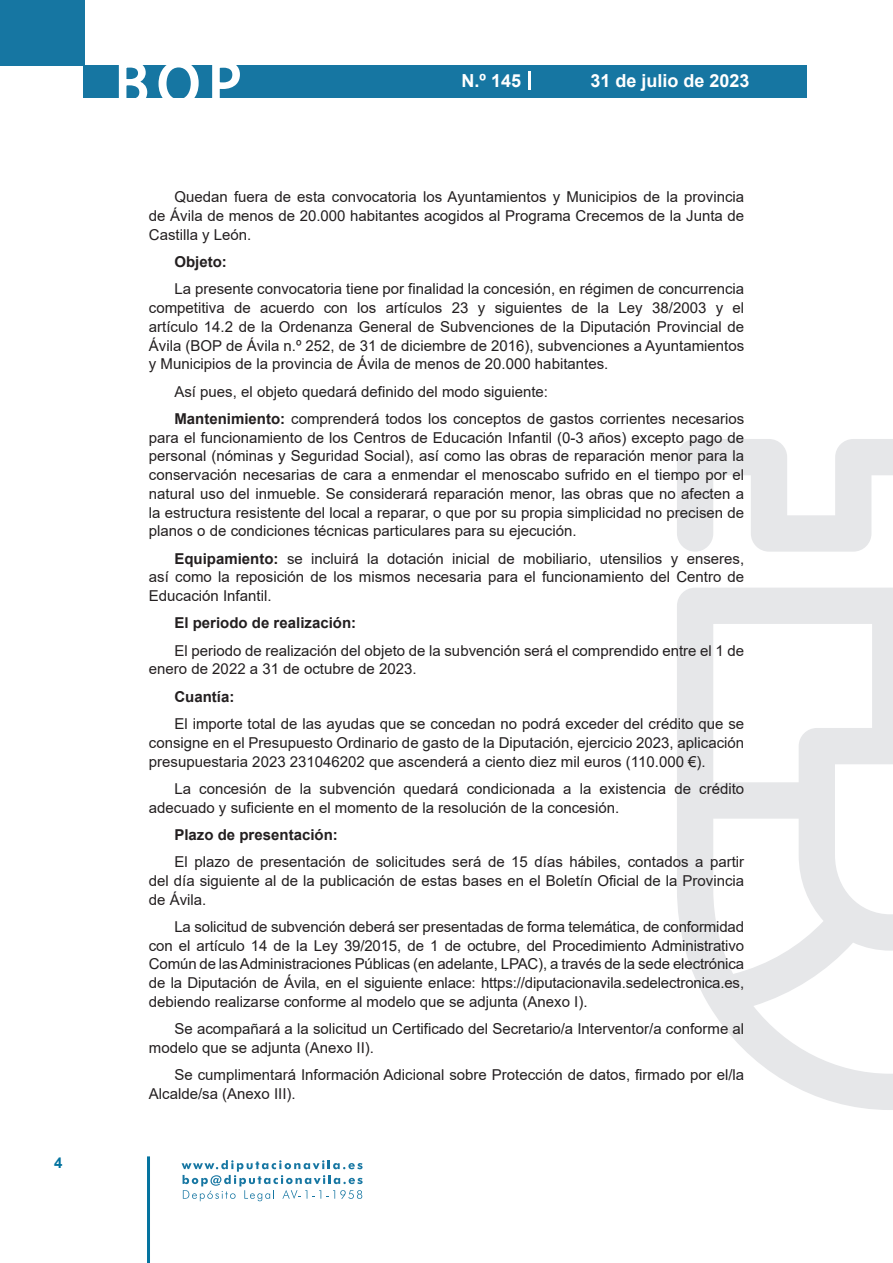
<style>
.page{position:relative;width:893px;height:1263px;background:#fff}
.page>*{position:absolute;margin:0;border:0;box-sizing:border-box;transform-origin:0 0}
.t1{font:500 61.5px "Avant Garde";color:#fff}
.t2{font:700 18px "Arial";color:#fff}
.texto_normal{font:15px/18.8px "Arial";color:#231f20;text-align:justify}
.texto_normal-2{font:700 15px "Arial";color:#231f20}
.t3{font:700 15px "Arial";color:#04739f}
.s1{font-weight:700}
</style>
<div class="page">
<div style="left:0;top:0;width:85px;height:65px;background:#1676a2"></div>
<div style="left:84px;top:65px;width:723px;height:33px;background:#1676a2"></div>
<svg style="left:118px;top:65px;width:30px;height:33px"></svg>
<svg style="left:158px;top:65px;width:41px;height:33px"></svg>
<svg style="left:212px;top:65px;width:28px;height:33px"></svg>
<svg style="left:182px;top:1160px;width:181px;height:41px"></svg>
<hr style="left:147px;top:1156px;width:3px;height:107px;background:#04739f">
<svg style="left:529px;top:71px;width:2px;height:19px"></svg>
<svg style="left:677px;top:439px;width:216px;height:671px"></svg>
<p class="t3" style="left:54px;top:1152px;width:10px">4</p>
<h1 class="t1" style="left:115px;top:46px;width:128px">BOP</h1>
<p class="t2" style="left:462px;top:68px;width:61px">N.º 145</p>
<p class="t2" style="left:590px;top:68px;width:161px">31 de julio de 2023</p>
<p class="texto_normal" style="left:149px;top:188px;width:597px;text-indent:26px">Quedan fuera de esta convocatoria los Ayuntamientos y Municipios de la provincia de Ávila de menos de 20.000 habitantes acogidos al Programa Crecemos de la Junta de Castilla y León.</p>
<p class="texto_normal-2" style="left:174px;top:251px;width:54px">Objeto:</p>
<p class="texto_normal" style="left:149px;top:280px;width:597px;text-indent:26px">La presente convocatoria tiene por finalidad la concesión, en régimen de concurrencia competitiva de acuerdo con los artículos 23 y siguientes de la Ley 38/2003 y el artículo 14.2 de la Ordenanza General de Subvenciones de la Diputación Provincial de Ávila (BOP de Ávila n.º 252, de 31 de diciembre de 2016), subvenciones a Ayuntamientos y Municipios de la provincia de Ávila de menos de 20.000 habitantes.</p>
<p class="texto_normal" style="left:174px;top:382px;width:375px">Así pues, el objeto quedará definido del modo siguiente:</p>
<p class="texto_normal" style="left:149px;top:409px;width:597px;text-indent:26px"><span class="s1">Mantenimiento:</span> comprenderá todos los conceptos de gastos corrientes necesarios para el funcionamiento de los Centros de Educación Infantil (0-3 años) excepto pago de personal (nóminas y Seguridad Social), así como las obras de reparación menor para la conservación necesarias de cara a enmendar el menoscabo sufrido en el tiempo por el natural uso del inmueble. Se considerará reparación menor, las obras que no afecten a la estructura resistente del local a reparar, o que por su propia simplicidad no precisen de planos o de condiciones técnicas particulares para su ejecución.</p>
<p class="texto_normal" style="left:149px;top:549px;width:597px;text-indent:26px"><span class="s1">Equipamiento:</span> se incluirá la dotación inicial de mobiliario, utensilios y enseres, así como la reposición de los mismos necesaria para el funcionamiento del Centro de Educación Infantil.</p>
<p class="texto_normal-2" style="left:174px;top:613px;width:183px">El periodo de realización:</p>
<p class="texto_normal" style="left:149px;top:641px;width:597px;text-indent:26px">El periodo de realización del objeto de la subvención será el comprendido entre el 1 de enero de 2022 a 31 de octubre de 2023.</p>
<p class="texto_normal-2" style="left:174px;top:686px;width:62px">Cuantía:</p>
<p class="texto_normal" style="left:149px;top:714px;width:597px;text-indent:26px">El importe total de las ayudas que se concedan no podrá exceder del crédito que se consigne en el Presupuesto Ordinario de gasto de la Diputación, ejercicio 2023, aplicación presupuestaria 2023 231046202 que ascenderá a ciento diez mil euros (110.000 €).</p>
<p class="texto_normal" style="left:149px;top:779px;width:597px;text-indent:26px">La concesión de la subvención quedará condicionada a la existencia de crédito adecuado y suficiente en el momento de la resolución de la concesión.</p>
<p class="texto_normal-2" style="left:174px;top:824px;width:165px">Plazo de presentación:</p>
<p class="texto_normal" style="left:149px;top:852px;width:597px;text-indent:26px">El plazo de presentación de solicitudes será de 15 días hábiles, contados a partir del día siguiente al de la publicación de estas bases en el Boletín Oficial de la Provincia de Ávila.</p>
<p class="texto_normal" style="left:149px;top:917px;width:597px;text-indent:26px">La solicitud de subvención deberá ser presentadas de forma telemática, de conformidad con el artículo 14 de la Ley 39/2015, de 1 de octubre, del Procedimiento Administrativo Común de las Administraciones Públicas (en adelante, LPAC), a través de la sede electrónica de la Diputación de Ávila, en el siguiente enlace: https://diputacionavila.sedelectronica.es, debiendo realizarse conforme al modelo que se adjunta (Anexo I).</p>
<p class="texto_normal" style="left:149px;top:1019px;width:597px;text-indent:26px">Se acompañará a la solicitud un Certificado del Secretario/a Interventor/a conforme al modelo que se adjunta (Anexo II).</p>
<p class="texto_normal" style="left:149px;top:1065px;width:597px;text-indent:26px">Se cumplimentará Información Adicional sobre Protección de datos, firmado por el/la<br>Alcalde/sa (Anexo III).</p>
</div>
